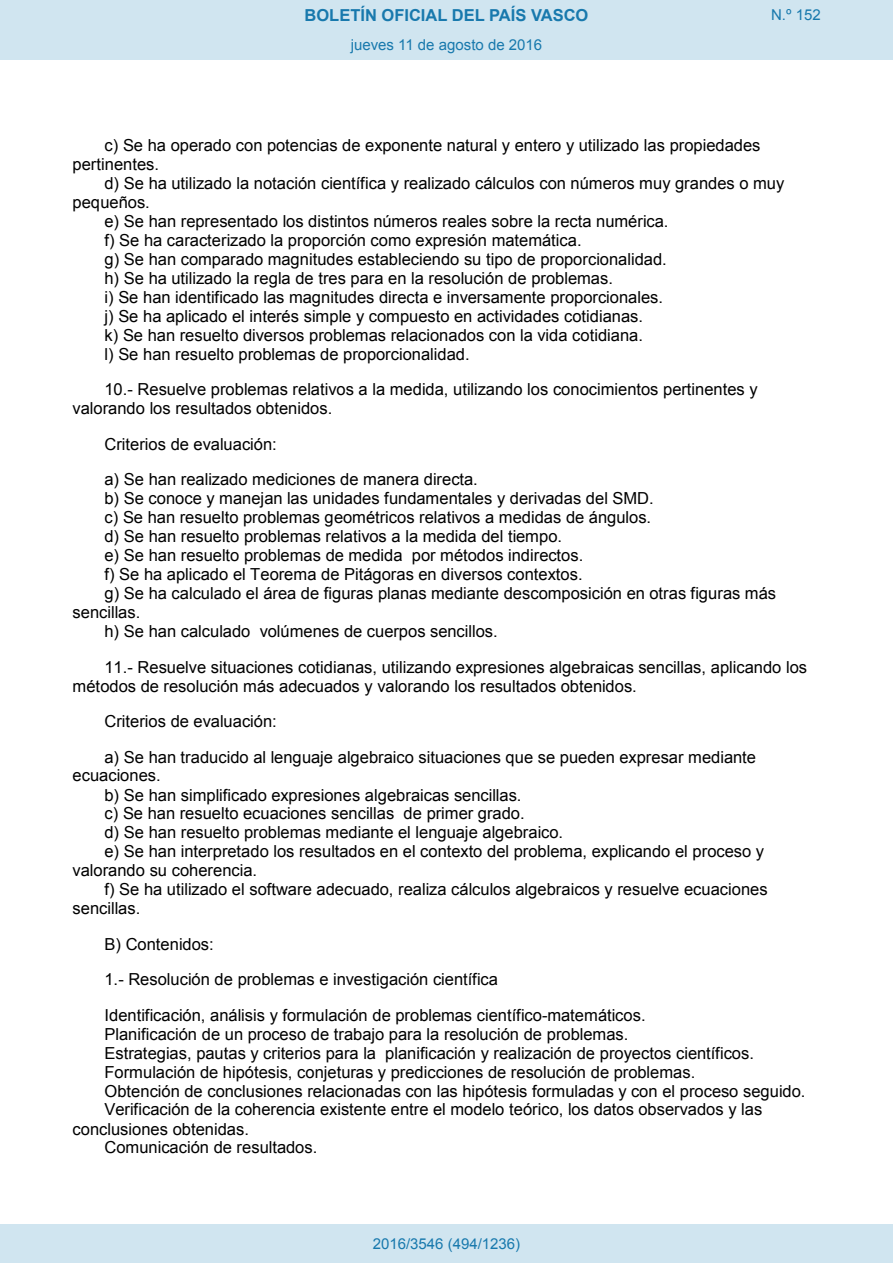
<style>
.page{position:relative;width:893px;height:1263px;background:#fff}
.page>*{position:absolute;margin:0;border:0;box-sizing:border-box;transform-origin:0 0}
.t1{font:16.5px/35.4px "Arial";color:#000}
.t2{font:700 16.5px "Arial";color:#1879ad}
.Paginacion_Centro{font:15px "Arial";color:#1879ad}
</style>
<div class="page">
<div style="left:0;top:0;width:893px;height:60px;background:#d0e5f0"></div>
<div style="left:0;top:1225px;width:893px;height:38px;background:#d0e5f0"></div>
<p class="t2" style="left:305px;top:4px;width:285px">BOLETÍN OFICIAL DEL PAÍS VASCO</p>
<p class="Paginacion_Centro" style="left:771px;top:5px;width:51px">N.º 152</p>
<p class="Paginacion_Centro" style="left:351px;top:35px;width:193px">jueves 11 de agosto de 2016</p>
<p class="t1" style="left:104px;top:128px;width:658px">c) Se ha operado con potencias de exponente natural y entero y utilizado las propiedades</p>
<p class="t1" style="left:73px;top:147px;width:88px">pertinentes.</p>
<p class="t1" style="left:104px;top:166px;width:681px">d) Se ha utilizado la notación científica y realizado cálculos con números muy grandes o muy</p>
<p class="t1" style="left:73px;top:185px;width:79px">pequeños.</p>
<p class="t1" style="left:104px;top:204px;width:566px">e) Se han representado los distintos números reales sobre la recta numérica.</p>
<p class="t1" style="left:104px;top:223px;width:479px">f) Se ha caracterizado la proporción como expresión matemática.</p>
<p class="t1" style="left:104px;top:242px;width:564px">g) Se han comparado magnitudes estableciendo su tipo de proporcionalidad.</p>
<p class="t1" style="left:104px;top:261px;width:510px">h) Se ha utilizado la regla de tres para en la resolución de problemas.</p>
<p class="t1" style="left:104px;top:280px;width:560px">i) Se han identificado las magnitudes directa e inversamente proporcionales.</p>
<p class="t1" style="left:104px;top:299px;width:540px">j) Se ha aplicado el interés simple y compuesto en actividades cotidianas.</p>
<p class="t1" style="left:104px;top:318px;width:540px">k) Se han resuelto diversos problemas relacionados con la vida cotidiana.</p>
<p class="t1" style="left:104px;top:337px;width:367px">l) Se han resuelto problemas de proporcionalidad.</p>
<p class="t1" style="left:73px;top:380px;width:687px;line-height:19px;text-indent:32px">10.- Resuelve problemas relativos a la medida, utilizando los conocimientos pertinentes y valorando los resultados obtenidos.</p>
<p class="t1" style="left:104px;top:427px;width:375px">Criterios de evaluación:<br>a) Se han realizado mediciones de manera directa.</p>
<p class="t1" style="left:104px;top:481px;width:551px">b) Se conoce y manejan las unidades fundamentales y derivadas del SMD.</p>
<p class="t1" style="left:104px;top:500px;width:548px">c) Se han resuelto problemas geométricos relativos a medidas de ángulos.</p>
<p class="t1" style="left:104px;top:519px;width:459px">d) Se han resuelto problemas relativos a la medida del tiempo.</p>
<p class="t1" style="left:104px;top:538px;width:480px">e) Se han resuelto problemas de medida por métodos indirectos.</p>
<p class="t1" style="left:104px;top:557px;width:480px">f) Se ha aplicado el Teorema de Pitágoras en diversos contextos.</p>
<p class="t1" style="left:104px;top:576px;width:673px">g) Se ha calculado el área de figuras planas mediante descomposición en otras figuras más</p>
<p class="t1" style="left:73px;top:595px;width:69px">sencillas.</p>
<p class="t1" style="left:104px;top:614px;width:395px">h) Se han calculado volúmenes de cuerpos sencillos.</p>
<p class="t1" style="left:73px;top:657px;width:736px;line-height:19px;text-indent:32px">11.- Resuelve situaciones cotidianas, utilizando expresiones algebraicas sencillas, aplicando los métodos de resolución más adecuados y valorando los resultados obtenidos.</p>
<p class="t1" style="left:104px;top:704px;width:653px">Criterios de evaluación:<br>a) Se han traducido al lenguaje algebraico situaciones que se pueden expresar mediante</p>
<p class="t1" style="left:73px;top:758px;width:90px">ecuaciones.</p>
<p class="t1" style="left:104px;top:777px;width:419px">b) Se han simplificado expresiones algebraicas sencillas.</p>
<p class="t1" style="left:104px;top:796px;width:422px">c) Se han resuelto ecuaciones sencillas de primer grado.</p>
<p class="t1" style="left:104px;top:815px;width:460px">d) Se han resuelto problemas mediante el lenguaje algebraico.</p>
<p class="t1" style="left:104px;top:834px;width:661px">e) Se han interpretado los resultados en el contexto del problema, explicando el proceso y</p>
<p class="t1" style="left:73px;top:853px;width:186px">valorando su coherencia.</p>
<p class="t1" style="left:104px;top:872px;width:665px">f) Se ha utilizado el software adecuado, realiza cálculos algebraicos y resuelve ecuaciones</p>
<p class="t1" style="left:73px;top:891px;width:69px">sencillas.</p>
<p class="t1" style="left:104px;top:926px;width:543px">B) Contenidos:<br>1.- Resolución de problemas e investigación científica<br>Identificación, análisis y formulación de problemas científico-matemáticos.</p>
<p class="t1" style="left:104px;top:1016px;width:525px">Planificación de un proceso de trabajo para la resolución de problemas.</p>
<p class="t1" style="left:104px;top:1035px;width:651px">Estrategias, pautas y criterios para la planificación y realización de proyectos científicos.</p>
<p class="t1" style="left:104px;top:1054px;width:592px">Formulación de hipótesis, conjeturas y predicciones de resolución de problemas.</p>
<p class="t1" style="left:104px;top:1073px;width:702px">Obtención de conclusiones relacionadas con las hipótesis formuladas y con el proceso seguido.</p>
<p class="t1" style="left:104px;top:1092px;width:659px">Verificación de la coherencia existente entre el modelo teórico, los datos observados y las</p>
<p class="t1" style="left:73px;top:1111px;width:178px">conclusiones obtenidas.</p>
<p class="t1" style="left:104px;top:1130px;width:214px">Comunicación de resultados.</p>
<p class="Paginacion_Centro" style="left:373px;top:1234px;width:149px">2016/3546 (494/1236)</p>
</div>
